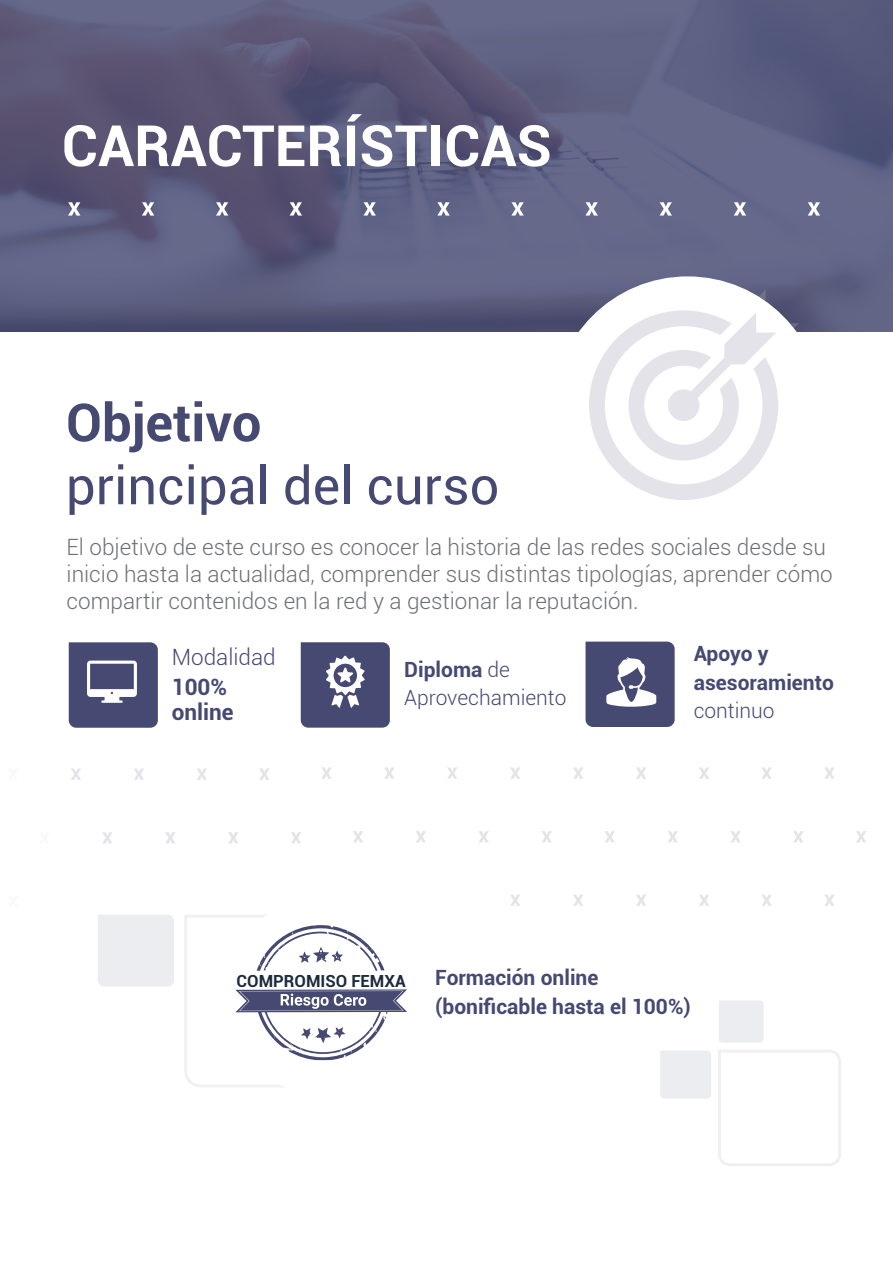
<style>
.page{position:relative;width:893px;height:1263px;background:#fff}
.page>*{position:absolute;margin:0;border:0;box-sizing:border-box;transform-origin:0 0}
.t1{font:700 57px "Roboto";color:#fff}
.t2{font:52.5px "Roboto";color:#464972}
.t3{font:700 52.5px "Roboto";color:#464972}
.t4{font:300 22.5px/27px "Roboto";color:#6c7075}
.t5{font:700 22.5px "Roboto";color:#464972}
.t6{font:300 22.5px "Roboto";color:#464972}
.t7{font:700 21px "Roboto";color:#464972}
.t8{font:300 21px/28.5px "Roboto";color:#464972}
.t9{font:700 16.65px "Roboto";color:#1c2b3b}
.s1{font-weight:700}
</style>
<div class="page">
<svg style="left:0;top:0;width:893px;height:332px;background:#5d5d7e"></svg>
<svg style="left:68px;top:202px;width:12px;height:14px"></svg>
<svg style="left:142px;top:202px;width:12px;height:14px"></svg>
<svg style="left:216px;top:202px;width:12px;height:14px"></svg>
<svg style="left:290px;top:202px;width:12px;height:14px"></svg>
<svg style="left:363px;top:202px;width:13px;height:14px"></svg>
<svg style="left:437px;top:202px;width:13px;height:14px"></svg>
<svg style="left:585px;top:202px;width:13px;height:14px"></svg>
<svg style="left:511px;top:202px;width:13px;height:14px"></svg>
<svg style="left:808px;top:202px;width:12px;height:14px"></svg>
<svg style="left:734px;top:202px;width:12px;height:14px"></svg>
<svg style="left:660px;top:202px;width:12px;height:14px"></svg>
<svg style="left:69px;top:642px;width:89px;height:86px;background:#5b5e82"></svg>
<svg style="left:586px;top:642px;width:89px;height:85px;background:#616386"></svg>
<svg style="left:301px;top:642px;width:89px;height:86px;background:#5e6084"></svg>
<svg style="left:660px;top:1000px;width:181px;height:166px"></svg>
<div style="left:553px;top:276px;width:269px;height:270px;background:#fff;border-radius:50%"></div>
<svg style="left:589px;top:290px;width:210px;height:210px"></svg>
<div style="left:668px;top:389px;width:31px;height:32px;background:#e3e3e9;border-radius:50%"></div>
<svg style="left:824px;top:895px;width:10px;height:11px"></svg>
<svg style="left:762px;top:895px;width:10px;height:11px"></svg>
<svg style="left:699px;top:895px;width:10px;height:11px"></svg>
<svg style="left:636px;top:895px;width:10px;height:11px"></svg>
<svg style="left:825px;top:767px;width:9px;height:12px"></svg>
<svg style="left:762px;top:767px;width:10px;height:12px"></svg>
<svg style="left:699px;top:767px;width:10px;height:12px"></svg>
<svg style="left:636px;top:767px;width:10px;height:12px"></svg>
<svg style="left:573px;top:895px;width:10px;height:11px"></svg>
<svg style="left:573px;top:767px;width:10px;height:12px"></svg>
<svg style="left:856px;top:831px;width:10px;height:11px"></svg>
<svg style="left:793px;top:831px;width:10px;height:11px"></svg>
<svg style="left:731px;top:831px;width:10px;height:11px"></svg>
<svg style="left:605px;top:831px;width:10px;height:11px"></svg>
<svg style="left:668px;top:831px;width:10px;height:11px"></svg>
<svg style="left:510px;top:895px;width:10px;height:11px"></svg>
<svg style="left:447px;top:767px;width:10px;height:12px"></svg>
<svg style="left:510px;top:767px;width:10px;height:12px"></svg>
<svg style="left:384px;top:767px;width:10px;height:12px"></svg>
<svg style="left:322px;top:767px;width:10px;height:12px"></svg>
<svg style="left:416px;top:831px;width:10px;height:11px"></svg>
<svg style="left:479px;top:831px;width:10px;height:11px"></svg>
<svg style="left:542px;top:831px;width:10px;height:11px"></svg>
<svg style="left:353px;top:831px;width:10px;height:11px"></svg>
<svg style="left:259px;top:768px;width:10px;height:12px"></svg>
<svg style="left:197px;top:768px;width:10px;height:12px"></svg>
<svg style="left:134px;top:768px;width:10px;height:12px"></svg>
<svg style="left:71px;top:768px;width:10px;height:12px"></svg>
<svg style="left:291px;top:832px;width:10px;height:11px"></svg>
<svg style="left:228px;top:832px;width:10px;height:11px"></svg>
<svg style="left:102px;top:832px;width:10px;height:11px"></svg>
<svg style="left:165px;top:832px;width:10px;height:11px"></svg>
<div style="left:98px;top:915px;width:76px;height:72px;background:#ecedf1"></div>
<svg style="left:184px;top:915px;width:223px;height:172px"></svg>
<p class="t1" style="left:62px;top:106px;width:492px">CARACTERÍSTICAS</p>
<p class="t3" style="left:66px;top:385px;width:197px">Objetivo</p>
<p class="t2" style="left:66px;top:449px;width:435px">principal del curso</p>
<p class="t4" style="left:67px;top:533px;width:768px">El objetivo de este curso es conocer la historia de las redes sociales desde su inicio hasta la actualidad, comprender sus distintas tipologías, aprender cómo compartir contenidos en la red y a gestionar la reputación.</p>
<p class="t6" style="left:172px;top:641px;width:105px">Modalidad</p>
<p class="t5" style="left:172px;top:671px;width:57px">100%</p>
<p class="t5" style="left:172px;top:696px;width:63px">online</p>
<p class="t8" style="left:404px;top:654px;width:164px"><span class="s1">Diploma</span> de<br>Aprovechamiento</p>
<p class="t7" style="left:694px;top:639px;width:76px">Apoyo y</p>
<p class="t7" style="left:694px;top:667px;width:142px">asesoramiento</p>
<p class="t8" style="left:694px;top:696px;width:82px">continuo</p>
<p class="t9" style="left:237px;top:969px;width:171px">COMPROMISO FEMXA</p>
<p class="t7" style="left:435px;top:963px;width:165px">Formación online</p>
<p class="t7" style="left:435px;top:991px;width:257px">(bonificable hasta el 100%)</p>
</div>
